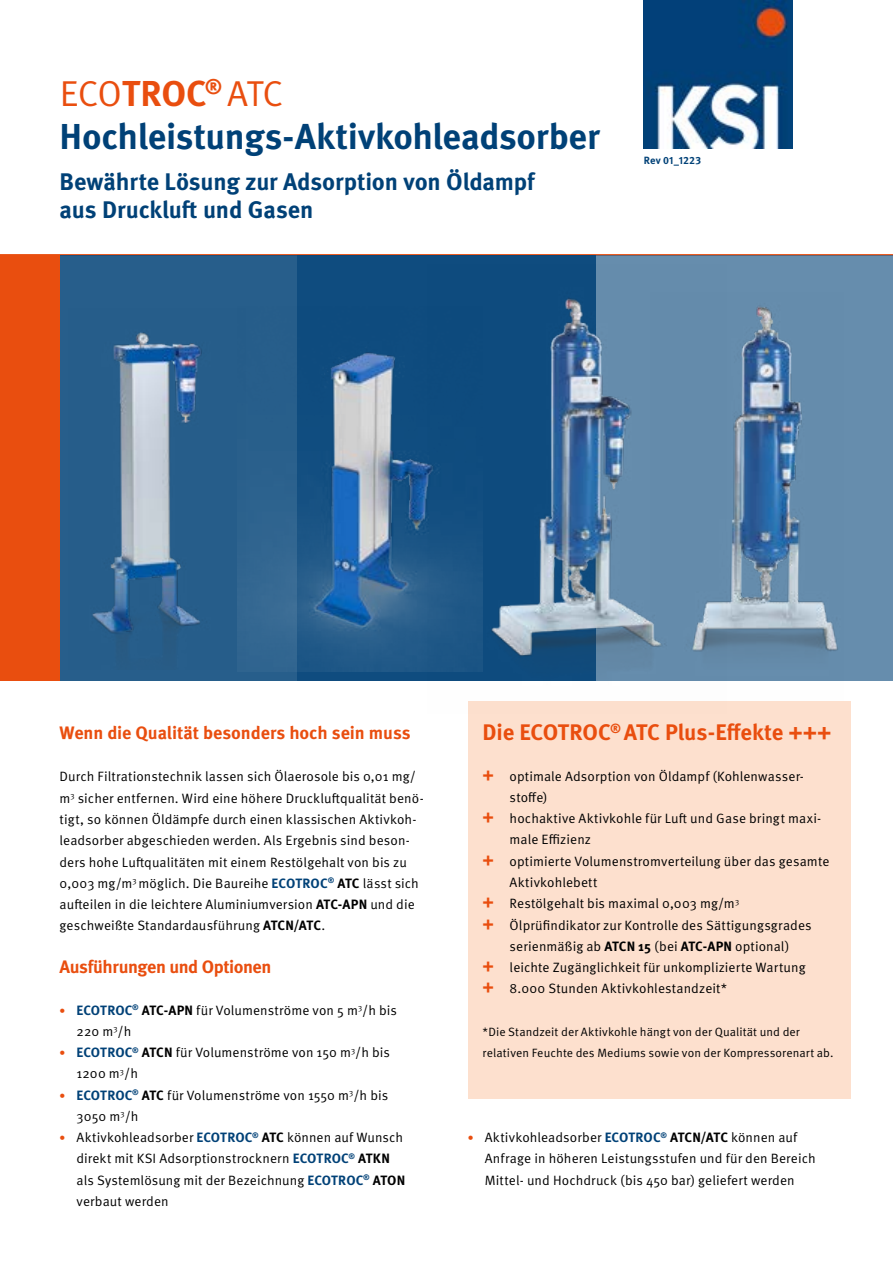
<style>
.page{position:relative;width:893px;height:1263px;background:#fff}
.page>*{position:absolute;margin:0;border:0;box-sizing:border-box;transform-origin:0 0}
.t1{font:700 36px/42.5px "Meta OT";letter-spacing:-.01em;color:#004177}
.t2{font:700 24px/28.8px "Meta OT";letter-spacing:-.01em;color:#004177}
.t3{font:700 22.5px "Meta OT";letter-spacing:-.01em;color:#e94e0f}
.t4{font:700 18px "Meta OT";letter-spacing:-.01em;color:#e94e0f}
.t5{font:13.5px/21.3px "Meta OT";letter-spacing:.005em;color:#000}
.t6{font:12px/21.3px "Meta OT";letter-spacing:.005em;color:#000}
.t7{font:700 10.5px "Meta OT";letter-spacing:.015em;color:#004177}
.s1{font-weight:400;color:#e94e0f}
.s2{color:#e94e0f}
.s3{font-weight:700;color:#004177}
.s4{font-weight:700}
.s5{font-weight:700;font-size:12px;color:#e94e0f}
.s6{font-weight:700;font-size:18px;color:#e94e0f}
</style>
<div class="page">
<img style="left:644px;top:0;width:148px;height:149px">
<hr style="left:0;top:254px;width:893px;height:2px;background:#e94e0f">
<div style="left:0;top:256px;width:595px;height:425px;background:#265d8a"></div>
<svg style="left:298px;top:256px;width:595px;height:425px;background:#4f7ca1"></svg>
<div style="left:468px;top:702px;width:382px;height:397px;background:#fde0ce"></div>
<img style="left:726px;top:293px;width:117px;height:388px">
<img style="left:92px;top:332px;width:110px;height:310px">
<div style="left:0;top:255px;width:60px;height:426px;background:#e94e0f"></div>
<img style="left:237px;top:307px;width:190px;height:364px">
<img style="left:427px;top:265px;width:299px;height:437px">
<h1 class="t1" style="left:60px;top:73px;width:542px"><span class="s1">ECO</span><span class="s2">TROC</span><sup>®</sup> <span class="s1">ATC<br></span>Hochleistungs-Aktivkohleadsorber</h1>
<h2 class="t2" style="left:60px;top:167px;width:477px">Bewährte Lösung zur Adsorption von Öldampf aus Druckluft und Gasen</h2>
<p class="t7" style="left:644px;top:154px;width:59px">Rev 01_1223</p>
<h3 class="t4" style="left:60px;top:721px;width:353px">Wenn die Qualität besonders hoch sein muss</h3>
<p class="t5" style="left:60px;top:766px;width:366px">Durch Filtrationstechnik lassen sich Ölaerosole bis 0,01 mg/ m<sup>3</sup> sicher entfernen. Wird eine höhere Druckluftqualität benö&shy;tigt, so können Öldämpfe durch einen klassischen Aktivkoh&shy;leadsorber abgeschieden werden. Als Ergebnis sind beson&shy;ders hohe Luftqualitäten mit einem Restölgehalt von bis zu 0,003 mg/m<sup>3</sup> möglich. Die Baureihe <span class="s3">ECOTROC</span><sup>®</sup> <span class="s4">ATC</span> lässt sich aufteilen in die leichtere Aluminiumversion <span class="s4">ATC-APN</span> und die geschweißte Standardausführung <span class="s4">ATCN/ATC</span>.</p>
<h3 class="t4" style="left:60px;top:955px;width:213px">Ausführungen und Optionen</h3>
<p class="t5" style="left:77px;top:999px;width:322px;text-indent:-17px"><span class="s5">•</span> <span class="s3">ECOTROC</span><sup>®</sup> <span class="s4">ATC-APN</span> für Volumenströme von 5 m<sup>3</sup>/h bis<br>220 m<sup>3</sup>/h</p>
<p class="t5" style="left:77px;top:1042px;width:315px;text-indent:-17px"><span class="s5">•</span> <span class="s3">ECOTROC</span><sup>®</sup> <span class="s4">ATCN</span> für Volumenströme von 150 m<sup>3</sup>/h bis<br>1200 m<sup>3</sup>/h</p>
<p class="t5" style="left:77px;top:1084px;width:313px;text-indent:-17px"><span class="s5">•</span> <span class="s3">ECOTROC</span><sup>®</sup> <span class="s4">ATC</span> für Volumenströme von 1550 m<sup>3</sup>/h bis<br>3050 m<sup>3</sup>/h</p>
<p class="t5" style="left:77px;top:1127px;width:330px;text-indent:-17px"><span class="s5">•</span> Aktivkohleadsorber <span class="s3">ECOTROC</span><sup>®</sup> <span class="s4">ATC</span> können auf Wunsch direkt mit KSI Adsorptionstrocknern <span class="s3">ECOTROC</span><sup>®</sup> <span class="s4">ATKN </span>als Systemlösung mit der Bezeichnung <span class="s3">ECOTROC</span><sup>®</sup> <span class="s4">ATON </span>verbaut werden</p>
<h3 class="t3" style="left:483px;top:718px;width:350px">Die ECOTROC<sup>®</sup> ATC Plus-Effekte +++</h3>
<p class="t5" style="left:483px;top:765px;width:323px"><span class="s6">+</span> optimale Adsorption von Öldampf (Kohlenwasser-</p>
<p class="t5" style="left:510px;top:787px;width:40px">stoffe)</p>
<p class="t5" style="left:483px;top:808px;width:340px"><span class="s6">+</span> hochaktive Aktivkohle für Luft und Gase bringt maxi-</p>
<p class="t5" style="left:510px;top:829px;width:83px">male Effizienz</p>
<p class="t5" style="left:483px;top:850px;width:348px"><span class="s6">+</span> optimierte Volumenstromverteilung über das gesamte</p>
<p class="t5" style="left:510px;top:872px;width:89px">Aktivkohlebett</p>
<p class="t5" style="left:483px;top:893px;width:258px"><span class="s6">+</span> Restölgehalt bis maximal 0,003 mg/m<sup>3</sup></p>
<p class="t5" style="left:483px;top:914px;width:331px"><span class="s6">+</span> Ölprüfindikator zur Kontrolle des Sättigungsgrades</p>
<p class="t5" style="left:510px;top:936px;width:281px">serienmäßig ab <span class="s4">ATCN 15</span> (bei <span class="s4">ATC-APN</span> optional)</p>
<p class="t5" style="left:483px;top:957px;width:324px"><span class="s6">+</span> leichte Zugänglichkeit für unkomplizierte Wartung</p>
<p class="t5" style="left:483px;top:978px;width:246px"><span class="s6">+</span> 8.000 Stunden Aktivkohlestandzeit*</p>
<p class="t6" style="left:483px;top:1021px;width:352px">*Die Standzeit der Aktivkohle hängt von der Qualität und der relativen Feuchte des Mediums sowie von der Kompressorenart ab.</p>
<p class="t5" style="left:485px;top:1127px;width:332px;text-indent:-17px"><span class="s5">•</span> Aktivkohleadsorber <span class="s3">ECOTROC</span><sup>®</sup> <span class="s4">ATCN/ATC</span> können auf<br>Anfrage in höheren Leistungsstufen und für den Bereich<br>Mittel- und Hochdruck (bis 450 bar) geliefert werden</p>
</div>
